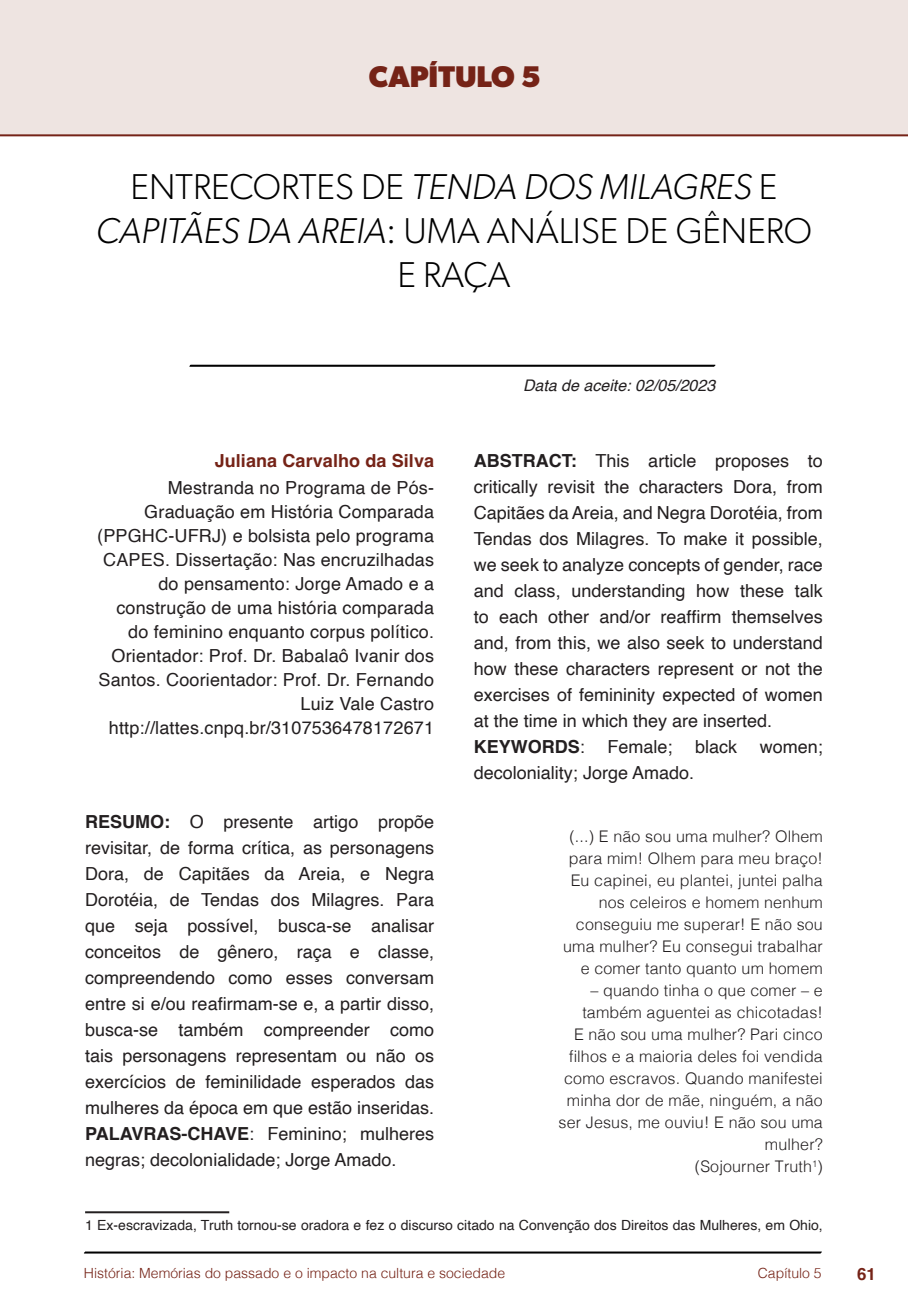
<style>
.page{position:relative;width:908px;height:1304px;background:#fff}
.page>*{position:absolute;margin:0;border:0;box-sizing:border-box;transform-origin:0 0}
.t1{font:300 36px/44px "Gibson";color:#000;text-align:center}
.t2{font:700 30px "Gibson";color:#752317}
.t3{font:18px/26px "Helvetica";color:#231f20;text-align:right}
.t4{font:700 18px "Helvetica";letter-spacing:.005em;color:#752317}
.t5{font:700 16.8px "Helvetica";color:#752317}
.t6{font:300 16px/22px "Helvetica";letter-spacing:.01em;color:#231f20;text-align:right}
.t7{font:italic 16px "Helvetica";color:#231f20}
.t8{font:14px "Helvetica";color:#231f20}
.t9{font:300 14px "Helvetica";color:#752317}
.s1{font-style:italic}
.s2{font-weight:700}
</style>
<div class="page">
<svg style="left:84px;top:1251px;width:737px;height:3px;background:#515151"></svg>
<svg style="left:189px;top:364px;width:526px;height:3px;background:#4f4f4f"></svg>
<div style="left:0;top:0;width:907px;height:136px;background:#eee4e1"></div>
<div style="left:44px;top:72px;width:68px;height:61px;background:#eee4e1"></div>
<hr style="left:85px;top:1211px;width:144px;height:2px;background:#231f20">
<h2 class="t2" style="left:369px;top:58px;width:173px">CAPÍTULO 5</h2>
<h1 class="t1" style="left:96px;top:164px;width:717px">ENTRECORTES DE <span class="s1">TENDA DOS MILAGRES</span> E<br><span class="s1">CAPITÃES DA AREIA</span>: UMA ANÁLISE DE GÊNERO<br>E RAÇA</h1>
<p class="t4" style="left:214px;top:450px;width:221px">Juliana Carvalho da Silva</p>
<p class="t3" style="left:97px;top:477px;width:338px;line-height:24px">Mestranda no Programa de Pós-Graduação em História Comparada (PPGHC-UFRJ) e bolsista pelo programa CAPES. Dissertação: Nas encruzilhadas do pensamento: Jorge Amado e a construção de uma história comparada do feminino enquanto corpus político.<br>Orientador: Prof. Dr. Babalaô Ivanir dos Santos. Coorientador: Prof. Dr. Fernando Luiz Vale Castro http://lattes.cnpq.br/3107536478172671</p>
<p class="t3" style="left:85px;top:810px;width:350px;text-align:justify"><span class="s2">RESUMO:</span> O presente artigo propõe revisitar, de forma crítica, as personagens Dora, de Capitães da Areia, e Negra Dorotéia, de Tendas dos Milagres. Para que seja possível, busca-se analisar conceitos de gênero, raça e classe, compreendendo como esses conversam entre si e/ou reafirmam-se e, a partir disso, busca-se também compreender como tais personagens representam ou não os exercícios de feminilidade esperados das mulheres da época em que estão inseridas.<br><span class="s2">PALAVRAS-CHAVE</span>: Feminino; mulheres negras; decolonialidade; Jorge Amado.</p>
<p class="t7" style="left:523px;top:373px;width:194px">Data de aceite: 02/05/2023</p>
<p class="t3" style="left:473px;top:448px;width:350px;text-align:left"><span class="s2">ABSTRACT:</span> This article proposes to critically revisit the characters Dora, from Capitães da Areia, and Negra Dorotéia, from Tendas dos Milagres. To make it possible, we seek to analyze concepts of gender, race and class, understanding how these talk to each other and/or reaffirm themselves and, from this, we also seek to understand how these characters represent or not the exercises of femininity expected of women at the time in which they are inserted.<br><span class="s2">KEYWORDS</span>:</p>
<p class="t3" style="left:607px;top:734px;width:67px">Female;</p>
<p class="t3" style="left:694px;top:734px;width:44px">black</p>
<p class="t3" style="left:759px;top:734px;width:65px">women;</p>
<p class="t3" style="left:473px;top:760px;width:222px">decoloniality; Jorge Amado.</p>
<p class="t6" style="left:563px;top:825px;width:261px">(...) E não sou uma mulher? Olhem para mim! Olhem para meu braço!<br>Eu capinei, eu plantei, juntei palha nos celeiros e homem nenhum conseguiu me superar! E não sou uma mulher? Eu consegui trabalhar e comer tanto quanto um homem</p>
<p class="t6" style="left:558px;top:979px;width:266px">– quando tinha o que comer – e também aguentei as chicotadas!<br>E não sou uma mulher? Pari cinco filhos e a maioria deles foi vendida como escravos. Quando manifestei minha dor de mãe, ninguém, a não ser Jesus, me ouviu! E não sou uma mulher?<br>(Sojourner Truth<sup>1</sup>)</p>
<p class="t8" style="left:85px;top:1215px;width:739px">1 Ex-escravizada, Truth tornou-se oradora e fez o discurso citado na Convenção dos Direitos das Mulheres, em Ohio,</p>
<p class="t9" style="left:84px;top:1261px;width:422px">História: Memórias do passado e o impacto na cultura e sociedade</p>
<p class="t9" style="left:757px;top:1261px;width:65px">Capítulo 5</p>
<p class="t5" style="left:856px;top:1264px;width:20px">61</p>
</div>
